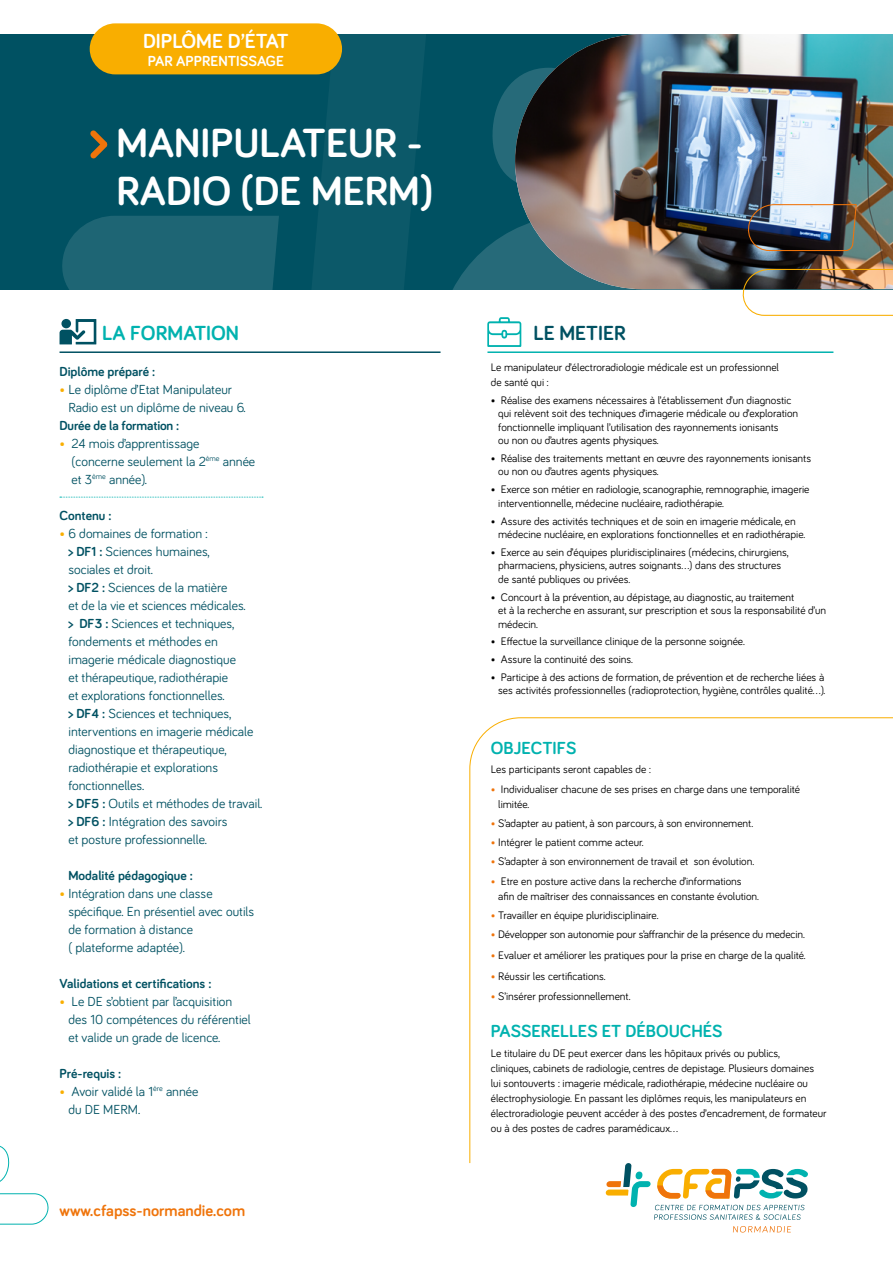
<style>
.page{position:relative;width:893px;height:1263px;background:#fff}
.page>*{position:absolute;margin:0;border:0;box-sizing:border-box;transform-origin:0 0}
.t1{font:700 42px/48px "Bariol";color:#fff}
.t2{font:700 21px "Bariol";color:#fff}
.t3{font:700 21px "Bariol";color:#00b2af}
.t4{font:700 21px "Bariol";color:#005162}
.t5{font:700 18px "Bariol";color:#00b2af}
.t6{font:700 16.5px "Bariol";color:#ef740b}
.t7{font:700 15px "Bariol";color:#fff}
.t8{font:13.5px/18px "Bariol";color:#005162}
.t9{font:700 13.5px "Bariol";color:#005162}
.t10{font:11.25px/13.5px "Bariol";color:#000}
.s1{color:#f9ae00}
.s2{font-weight:700}
.s3{color:#ef740b}
</style>
<div class="page">
<div style="left:0;top:34px;width:893px;height:255px;background:#005162"></div>
<svg style="left:55px;top:216px;width:224px;height:74px;background:#1b6372"></svg>
<svg style="left:433px;top:229px;width:283px;height:124px"></svg>
<svg style="left:310px;top:26px;width:123px;height:264px"></svg>
<svg style="left:492px;top:80px;width:23px;height:101px"></svg>
<svg style="left:0;top:1193px;width:49px;height:32px"></svg>
<svg style="left:0;top:1145px;width:9px;height:37px"></svg>
<svg style="left:733px;top:1226px;width:58px;height:6px"></svg>
<svg style="left:605px;top:1164px;width:203px;height:56px"></svg>
<svg style="left:60px;top:497px;width:203px;height:1px"></svg>
<hr style="left:488px;top:351px;width:345px;height:2px;background:#00b2af">
<hr style="left:60px;top:351px;width:380px;height:2px;background:#005162">
<svg style="left:90px;top:130px;width:18px;height:29px"></svg>
<div style="left:90px;top:23px;width:252px;height:51px;background:#f9ae00;border-radius:26px"></div>
<img style="left:515px;top:34px;width:378px;height:255px">
<img style="left:744px;top:203px;width:113px;height:49px">
<img style="left:739px;top:268px;width:154px;height:48px">
<svg style="left:487px;top:317px;width:34px;height:30px"></svg>
<svg style="left:59px;top:319px;width:329px;height:34px"></svg>
<div style="left:61px;top:319px;width:10px;height:9px;background:#005162;border-radius:50%"></div>
<svg style="left:469px;top:717px;width:424px;height:447px"></svg>
<h2 class="t2" style="left:143px;top:27px;width:147px">DIPLÔME D’ÉTAT</h2>
<h3 class="t7" style="left:148px;top:51px;width:137px">PAR APPRENTISSAGE</h3>
<h1 class="t1" style="left:116px;top:117px;width:318px">MANIPULATEUR -<br>RADIO (DE MERM)</h1>
<h2 class="t3" style="left:102px;top:318px;width:138px">LA FORMATION</h2>
<p class="t9" style="left:60px;top:362px;width:97px">Diplôme préparé :</p>
<p class="t8" style="left:68px;top:380px;width:179px;text-indent:-9px"><span class="s1">•</span> Le diplôme d’Etat Manipulateur<br>Radio est un diplôme de niveau 6.</p>
<p class="t9" style="left:60px;top:416px;width:121px">Durée de la formation :</p>
<p class="t8" style="left:72px;top:434px;width:185px;text-indent:-12px"><span class="s1">•</span> 24 mois d’apprentissage (concerne seulement la 2<sup>ème</sup> année et 3<sup>ème</sup> année).</p>
<p class="t9" style="left:60px;top:506px;width:53px">Contenu :</p>
<p class="t8" style="left:68px;top:524px;width:196px;text-indent:-9px"><span class="s1">•</span> 6 domaines de formation :<br><span class="s2">&gt; DF1 :</span> Sciences humaines,<br>sociales et droit.<br><span class="s2">&gt; DF2 :</span> Sciences de la matière<br>et de la vie et sciences médicales.<br><span class="s2">&gt; DF3 :</span> Sciences et techniques, fondements et méthodes en imagerie médicale diagnostique<br>et thérapeutique, radiothérapie<br>et explorations fonctionnelles.<br><span class="s2">&gt; DF4 :</span> Sciences et techniques, interventions en imagerie médicale diagnostique et thérapeutique, radiothérapie et explorations fonctionnelles.<br><span class="s2">&gt; DF5 :</span> Outils et méthodes de travail. <span class="s2">&gt; DF6 :</span> Intégration des savoirs<br>et posture professionnelle.</p>
<p class="t9" style="left:68px;top:866px;width:126px">Modalité pédagogique :</p>
<p class="t8" style="left:68px;top:883px;width:187px;text-indent:-9px"><span class="s1">•</span> Intégration dans une classe spécifique. En présentiel avec outils de formation à distance<br>( plateforme adaptée).</p>
<p class="t9" style="left:60px;top:974px;width:153px">Validations et certifications :</p>
<p class="t8" style="left:68px;top:991px;width:184px;text-indent:-9px"><span class="s1">•</span> Le DE s’obtient par l’acquisition des 10 compétences du référentiel et valide un grade de licence.</p>
<p class="t9" style="left:60px;top:1064px;width:63px">Pré-requis :</p>
<p class="t8" style="left:68px;top:1081px;width:132px;text-indent:-9px"><span class="s1">•</span> Avoir validé la 1<sup>ère</sup> année du DE MERM.</p>
<h3 class="t6" style="left:60px;top:1199px;width:187px">www.cfapss-normandie.com</h3>
<h2 class="t4" style="left:533px;top:318px;width:94px">LE METIER</h2>
<p class="t10" style="left:491px;top:360px;width:290px;line-height:14.7px">Le manipulateur d’électroradiologie médicale est un professionnel de santé qui :</p>
<p class="t10" style="left:498px;top:393px;width:301px;text-indent:-7px">• Réalise des examens nécessaires à l’établissement d’un diagnostic qui relèvent soit des techniques d’imagerie médicale ou d’exploration fonctionnelle impliquant l’utilisation des rayonnements ionisants<br>ou non ou d’autres agents physiques.</p>
<p class="t10" style="left:498px;top:451px;width:314px;text-indent:-7px">• Réalise des traitements mettant en œuvre des rayonnements ionisants ou non ou d’autres agents physiques.</p>
<p class="t10" style="left:498px;top:482px;width:313px;text-indent:-7px">• Exerce son métier en radiologie, scanographie, remnographie, imagerie interventionnelle, médecine nucléaire, radiothérapie.</p>
<p class="t10" style="left:498px;top:513px;width:309px;text-indent:-7px">• Assure des activités techniques et de soin en imagerie médicale, en médecine nucléaire, en explorations fonctionnelles et en radiothérapie.</p>
<p class="t10" style="left:498px;top:545px;width:292px;text-indent:-7px">• Exerce au sein d’équipes pluridisciplinaires (médecins, chirurgiens, pharmaciens, physiciens, autres soignants…) dans des structures de santé publiques ou privées.</p>
<p class="t10" style="left:498px;top:589px;width:329px;text-indent:-7px">• Concourt à la prévention, au dépistage, au diagnostic, au traitement<br>et à la recherche en assurant, sur prescription et sous la responsabilité d’un médecin.</p>
<p class="t10" style="left:491px;top:634px;width:255px">• Effectue la surveillance clinique de la personne soignée.</p>
<p class="t10" style="left:491px;top:652px;width:144px">• Assure la continuité des soins.</p>
<p class="t10" style="left:491px;top:670px;width:336px;text-align:right">• Participe à des actions de formation, de prévention et de recherche liées à ses activités professionnelles (radioprotection, hygiène, contrôles qualité…).</p>
<h3 class="t5" style="left:491px;top:736px;width:87px">OBJECTIFS</h3>
<p class="t10" style="left:491px;top:762px;width:162px">Les participants seront capables de :</p>
<p class="t10" style="left:498px;top:781px;width:303px;line-height:15px;text-indent:-7px"><span class="s3">•</span> Individualiser chacune de ses prises en charge dans une temporalité limitée.</p>
<p class="t10" style="left:491px;top:816px;width:264px"><span class="s3">•</span> S’adapter au patient, à son parcours, à son environnement.</p>
<p class="t10" style="left:491px;top:835px;width:154px"><span class="s3">•</span> Intégrer le patient comme acteur.</p>
<p class="t10" style="left:491px;top:854px;width:265px"><span class="s3">•</span> S’adapter à son environnement de travail et son évolution.</p>
<p class="t10" style="left:498px;top:873px;width:262px;line-height:15px;text-indent:-7px"><span class="s3">•</span> Etre en posture active dans la recherche d’informations afin de maîtriser des connaissances en constante évolution.</p>
<p class="t10" style="left:491px;top:908px;width:169px"><span class="s3">•</span> Travailler en équipe pluridisciplinaire.</p>
<p class="t10" style="left:491px;top:927px;width:315px"><span class="s3">•</span> Développer son autonomie pour s’affranchir de la présence du medecin.</p>
<p class="t10" style="left:491px;top:948px;width:316px"><span class="s3">•</span> Evaluer et améliorer les pratiques pour la prise en charge de la qualité.</p>
<p class="t10" style="left:491px;top:968px;width:116px"><span class="s3">•</span> Réussir les certifications.</p>
<p class="t10" style="left:491px;top:989px;width:141px"><span class="s3">•</span> S’insérer professionnellement.</p>
<h3 class="t5" style="left:491px;top:1019px;width:233px">PASSERELLES ET DÉBOUCHÉS</h3>
<p class="t10" style="left:491px;top:1045px;width:337px;line-height:15px">Le titulaire du DE peut exercer dans les hôpitaux privés ou publics,<br>cliniques, cabinets de radiologie, centres de depistage. Plusieurs domaines lui sontouverts : imagerie médicale, radiothérapie, médecine nucléaire ou électrophysiologie. En passant les diplômes requis, les manipulateurs en électroradiologie peuvent accéder à des postes d’encadrement, de formateur ou à des postes de cadres paramédicaux...</p>
</div>
